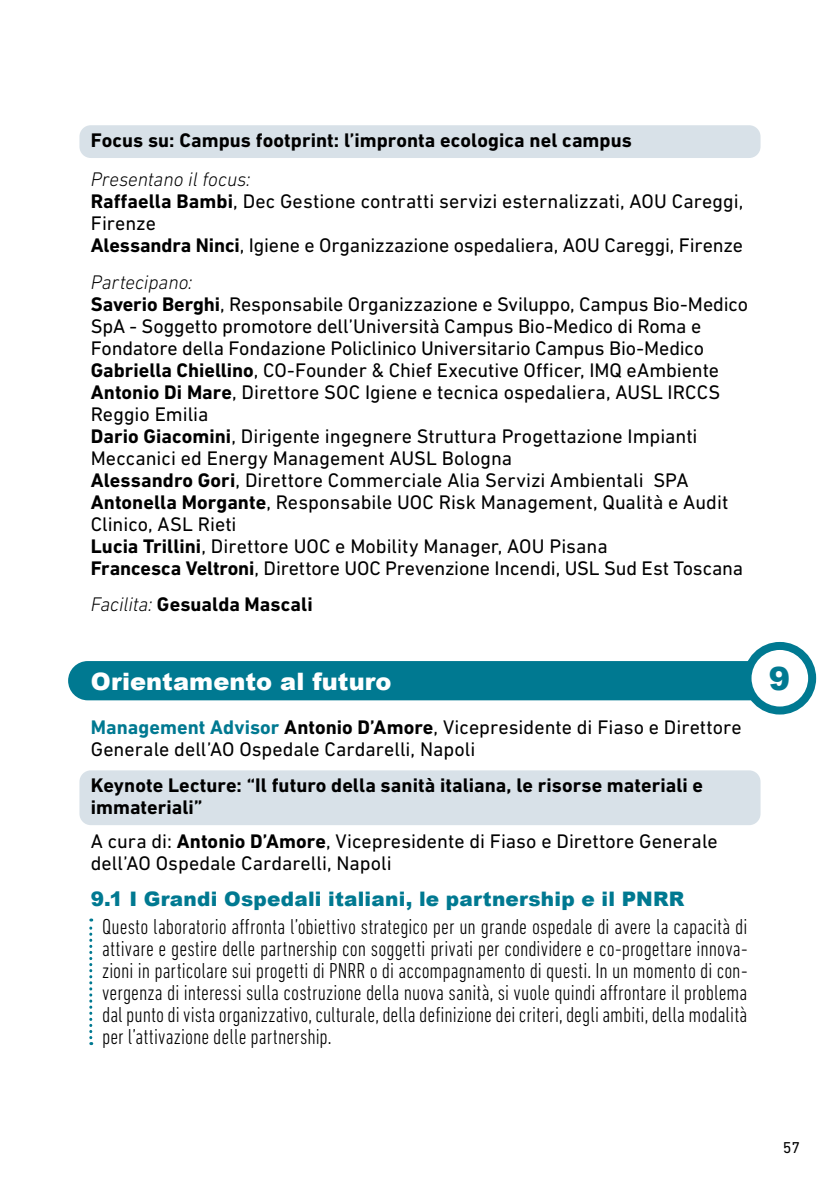
<style>
.page{position:relative;width:840px;height:1191px;background:#fff}
.page>*{position:absolute;margin:0;border:0;box-sizing:border-box;transform-origin:0 0}
.t1{font:900 32px "Arial";color:#007991}
.t2{font:900 24px "Arial";letter-spacing:.005em;color:#fff}
.t3{font:300 condensed 22px/22px "DIN Next LT Pro";letter-spacing:.005em;color:#000;text-align:justify}
.t4{font:20px/22px "DIN Next LT Pro";color:#000}
.t5{font:700 20px/22px "DIN Next LT Pro";letter-spacing:.005em;color:#000}
.t6{font:900 20px "Arial";letter-spacing:.01em;color:#007991}
.t7{font:16px "DIN Next LT Pro";color:#000}
.s1{font-weight:300;font-style:italic}
.s2{font-weight:700}
.s3{font-weight:700;color:#007991}
</style>
<div class="page">
<div style="left:79px;top:125px;width:681px;height:33px;background:#d8e1e8;border-radius:11px"></div>
<div style="left:68px;top:661px;width:703px;height:39px;background:#007991;border-radius:20px"></div>
<div style="left:79px;top:770px;width:681px;height:55px;background:#d8e1e8;border-radius:11px"></div>
<svg style="left:89px;top:918px;width:3px;height:127px"></svg>
<div style="left:747px;top:646px;width:64px;height:64px;background:#fff;border-radius:50%"></div>
<div style="left:743px;top:642px;width:72px;height:72px;border:8px solid #007991;border-radius:50%"></div>
<p class="t5" style="left:91px;top:129px;width:542px">Focus su: Campus footprint: l’impronta ecologica nel campus</p>
<p class="t4" style="left:91px;top:168px;width:653px"><span class="s1">Presentano il focus:<br></span><span class="s2">Raffaella Bambi</span>, Dec Gestione contratti servizi esternalizzati, AOU Careggi, Firenze<br><span class="s2">Alessandra Ninci</span>, Igiene e Organizzazione ospedaliera, AOU Careggi, Firenze</p>
<p class="t4" style="left:91px;top:270px;width:658px"><span class="s1">Partecipano:<br></span><span class="s2">Saverio Berghi</span>, Responsabile Organizzazione e Sviluppo, Campus Bio‑Medico SpA - Soggetto promotore dell’Università Campus Bio-Medico di Roma e Fondatore della Fondazione Policlinico Universitario Campus Bio‑Medico <span class="s2">Gabriella Chiellino</span>, CO-Founder &amp; Chief Executive Officer, IMQ eAmbiente <span class="s2">Antonio Di Mare</span>, Direttore SOC Igiene e tecnica ospedaliera, AUSL IRCCS Reggio Emilia<br><span class="s2">Dario Giacomini</span>, Dirigente ingegnere Struttura Progettazione Impianti Meccanici ed Energy Management AUSL Bologna<br><span class="s2">Alessandro Gori</span>, Direttore Commerciale Alia Servizi Ambientali SPA <span class="s2">Antonella Morgante</span>, Responsabile UOC Risk Management, Qualità e Audit Clinico, ASL Rieti<br><span class="s2">Lucia Trillini</span>, Direttore UOC e Mobility Manager, AOU Pisana<br><span class="s2">Francesca Veltroni</span>, Direttore UOC Prevenzione Incendi, USL Sud Est Toscana</p>
<p class="t5" style="left:91px;top:593px;width:223px"><span class="s1">Facilita:</span> Gesualda Mascali</p>
<p class="t2" style="left:91px;top:663px;width:302px">Orientamento al futuro</p>
<p class="t4" style="left:91px;top:716px;width:652px"><span class="s3">Management Advisor</span> <span class="s2">Antonio D’Amore</span>, Vicepresidente di Fiaso e Direttore<br>Generale dell’AO Ospedale Cardarelli, Napoli</p>
<p class="t5" style="left:91px;top:774px;width:613px">Keynote Lecture: “Il futuro della sanità italiana, le risorse materiali e immateriali”</p>
<p class="t4" style="left:91px;top:829px;width:628px">A cura di: <span class="s2">Antonio D’Amore</span>, Vicepresidente di Fiaso e Direttore Generale dell’AO Ospedale Cardarelli, Napoli</p>
<p class="t6" style="left:91px;top:884px;width:595px">9.1 I Grandi Ospedali italiani, le partnership e il PNRR</p>
<p class="t3" style="left:102px;top:915px;width:646px">Questo laboratorio affronta l’obiettivo strategico per un grande ospedale di avere la capacità di attivare e gestire delle partnership con soggetti privati per condividere e co-progettare innova&shy;zioni in particolare sui progetti di PNRR o di accompagnamento di questi. In un momento di con&shy;vergenza di interessi sulla costruzione della nuova sanità, si vuole quindi affrontare il problema dal punto di vista organizzativo, culturale, della definizione dei criteri, degli ambiti, della modalità per l’attivazione delle partnership.</p>
<h1 class="t1" style="left:768px;top:655px;width:23px">9</h1>
<p class="t7" style="left:782px;top:1138px;width:19px">57</p>
</div>
